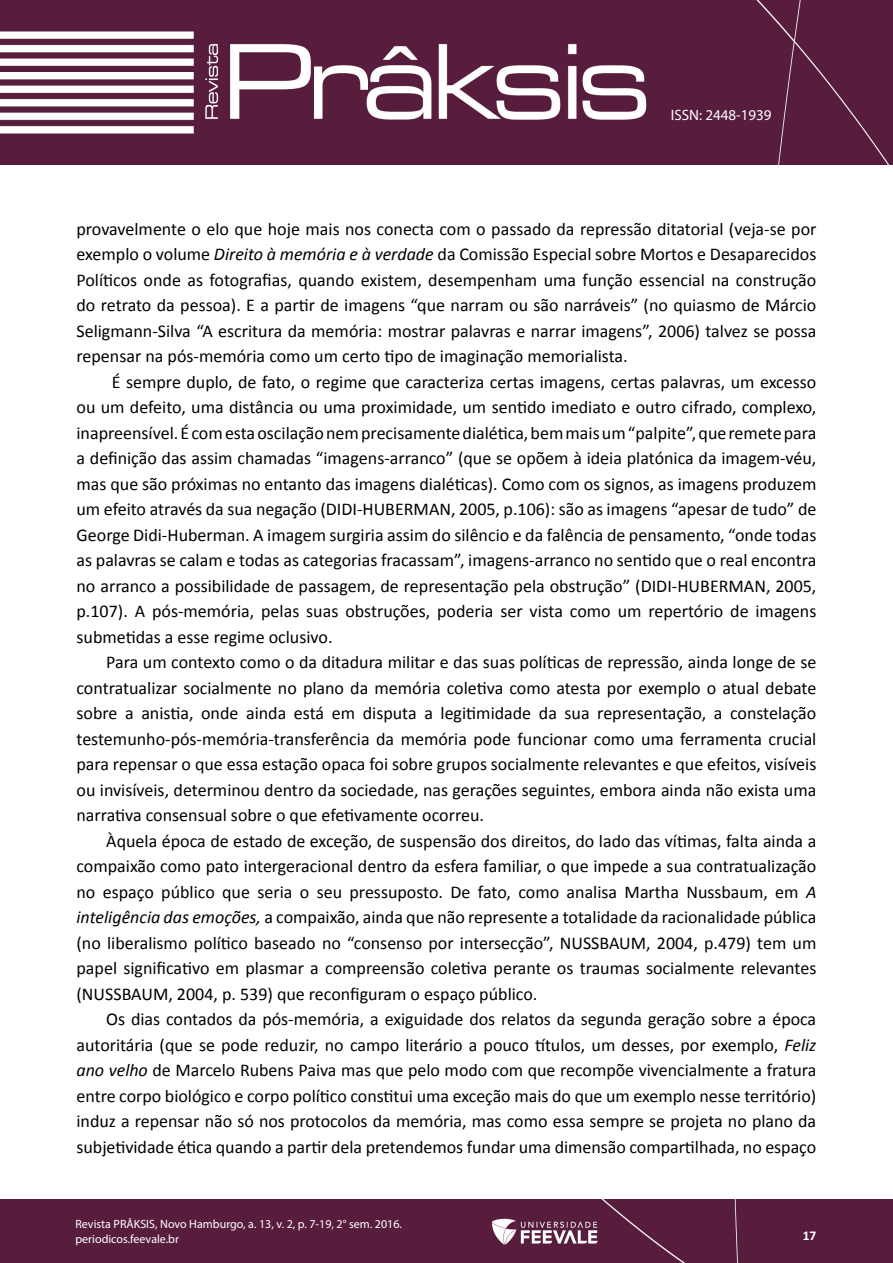
<style>
.page{position:relative;width:893px;height:1263px;background:#fff}
.page>*{position:absolute;margin:0;border:0;box-sizing:border-box;transform-origin:0 0}
.t1{font:18px/25.5px "Calibri";color:#000;text-align:justify}
.t2{font:15px "Myriad Pro";color:#fff}
.t3{font:700 13.5px "Calibri";color:#fff}
.t4{font:12px/15px "Myriad Pro";color:#fff}
.s1{font-style:italic}
</style>
<div class="page">
<img style="left:0;top:0;width:893px;height:164px">
<div style="left:0;top:1199px;width:893px;height:64px;background:#581d3d"></div>
<p class="t2" style="left:671px;top:106px;width:102px">ISSN: 2448-1939</p>
<p class="t1" style="left:77px;top:216px;width:741px">provavelmente o elo que hoje mais nos conecta com o passado da repressão ditatorial (veja-se por exemplo o volume <span class="s1">Direito à memória e à verdade</span> da Comissão Especial sobre Mortos e Desaparecidos Políticos onde as fotografias, quando existem, desempenham uma função essencial na construção do retrato da pessoa). E a partir de imagens “que narram ou são narráveis” (no quiasmo de Márcio Seligmann-Silva “A escritura da memória: mostrar palavras e narrar imagens”, 2006) talvez se possa repensar na pós-memória como um certo tipo de imaginação memorialista.</p>
<p class="t1" style="left:77px;top:369px;width:741px;text-indent:35px">É sempre duplo, de fato, o regime que caracteriza certas imagens, certas palavras, um excesso ou um defeito, uma distância ou uma proximidade, um sentido imediato e outro cifrado, complexo, inapreensível. É com estaoscilação nem precisamente dialética, bem mais um “palpite”, que remete para a definição das assim chamadas “imagens-arranco” (que se opõem à ideia platónica da imagem-véu, mas que são próximas no entanto das imagens dialéticas). Como com os signos, as imagens produzem um efeito através da sua negação (DIDI-HUBERMAN, 2005, p.106): são as imagens “apesar de tudo” de George Didi-Huberman. A imagem surgiria assim do silêncio e da falência de pensamento, “onde todas as palavras se calam e todas as categorias fracassam”, imagens-arranco no sentido que o real encontra no arranco a possibilidade de passagem, de representação pela obstrução” (DIDI-HUBERMAN, 2005, p.107). A pós-memória, pelas suas obstruções, poderia ser vista como um repertório de imagens submetidas a esse regime oclusivo.</p>
<p class="t1" style="left:77px;top:650px;width:741px;text-indent:30px">Para um contexto como o da ditadura militar e das suas políticas de repressão, ainda longe de se contratualizar socialmente no plano da memória coletiva como atesta por exemplo o atual debate sobre a anistia, onde ainda está em disputa a legitimidade da sua representação, a constelação testemunho-pós-memória-transferência da memória pode funcionar como uma ferramenta crucial para repensar o que essa estação opaca foi sobre grupos socialmente relevantes e que efeitos, visíveis ou invisíveis, determinou dentro da sociedade, nas gerações seguintes, embora ainda não exista uma narrativa consensual sobre o que efetivamente ocorreu.</p>
<p class="t1" style="left:77px;top:828px;width:741px;text-indent:30px">Àquela época de estado de exceção, de suspensão dos direitos, do lado das vítimas, falta ainda a compaixão como pato intergeracional dentro da esfera familiar, o que impede a sua contratualização no espaço público que seria o seu pressuposto. De fato, como analisa Martha Nussbaum, em <span class="s1">A inteligência das emoções,</span> a compaixão, ainda que não represente a totalidade da racionalidade pública (no liberalismo político baseado no “consenso por intersecção”, NUSSBAUM, 2004, p.479) tem um papel significativo em plasmar a compreensão coletiva perante os traumas socialmente relevantes (NUSSBAUM, 2004, p. 539) que reconfiguram o espaço público.</p>
<p class="t1" style="left:77px;top:1007px;width:741px;text-indent:30px">Os dias contados da pós-memória, a exiguidade dos relatos da segunda geração sobre a época autoritária (que se pode reduzir, no campo literário a pouco títulos, um desses, por exemplo, <span class="s1">Feliz ano velho</span> de Marcelo Rubens Paiva mas que pelo modo com que recompõe vivencialmente a fratura entre corpo biológico e corpo político constitui uma exceção mais do que um exemplo nesse território) induz a repensar não só nos protocolos da memória, mas como essa sempre se projeta no plano da subjetividade ética quando a partir dela pretendemos fundar uma dimensão compartilhada, no espaço</p>
<p class="t4" style="left:75px;top:1216px;width:328px">Revista PRÂKSIS, Novo Hamburgo, a. 13, v. 2, p. 7-19, 2° sem. 2016. periodicos.feevale.br</p>
<p class="t3" style="left:803px;top:1227px;width:15px">17</p>
</div>
